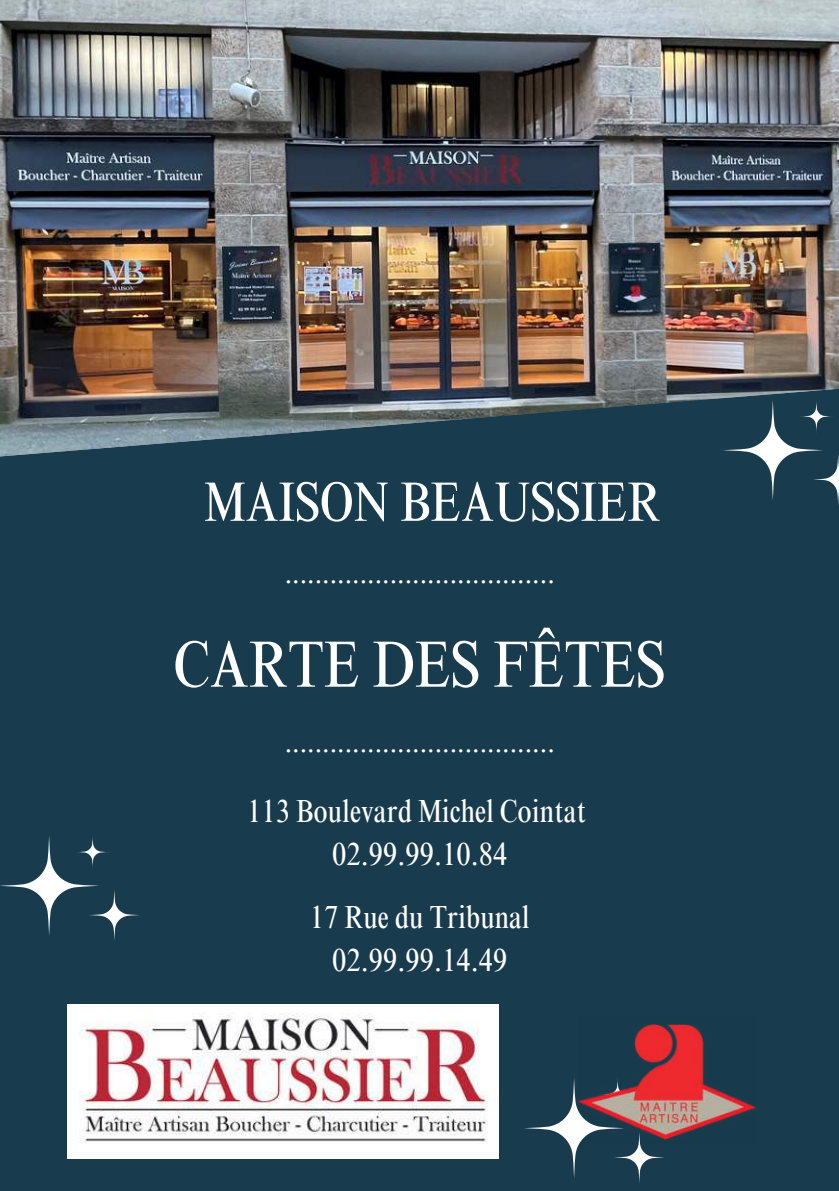
<style>
.page{position:relative;width:839px;height:1191px;background:#fff}
.page>*{position:absolute;margin:0;border:0;box-sizing:border-box;transform-origin:0 0}
.t1{font:condensed 66px "Times NRMT Pro";color:#fff}
.t2{font:condensed 56px "Times NRMT Pro";color:#fff}
.t3{font:condensed 32px/43.6px "Times NRMT Pro";color:#fff;text-align:center}
.t4{font:condensed 30px "Times NRMT Pro";color:#fff}
</style>
<div class="page">
<div style="left:0;top:0;width:838px;height:1191px;background:#183c4d"></div>
<img style="left:67px;top:1004px;width:431px;height:155px">
<img style="left:0;top:0;width:838px;height:382px">
<img style="left:0;top:382px;width:838px;height:75px">
<svg style="left:0;top:836px;width:139px;height:104px"></svg>
<svg style="left:715px;top:392px;width:123px;height:109px"></svg>
<svg style="left:524px;top:1078px;width:140px;height:104px"></svg>
<img style="left:578px;top:1024px;width:177px;height:120px">
<h2 class="t2" style="left:204px;top:469px;width:458px">MAISON BEAUSSIER</h2>
<p class="t4" style="left:285px;top:556px;width:271px">....................................</p>
<h1 class="t1" style="left:174px;top:626px;width:493px">CARTE DES FÊTES</h1>
<p class="t4" style="left:285px;top:725px;width:271px">....................................</p>
<p class="t3" style="left:247px;top:789px;width:340px">113 Boulevard Michel Cointat<br>02.99.99.10.84</p>
<p class="t3" style="left:310px;top:895px;width:221px">17 Rue du Tribunal<br>02.99.99.14.49</p>
</div>
